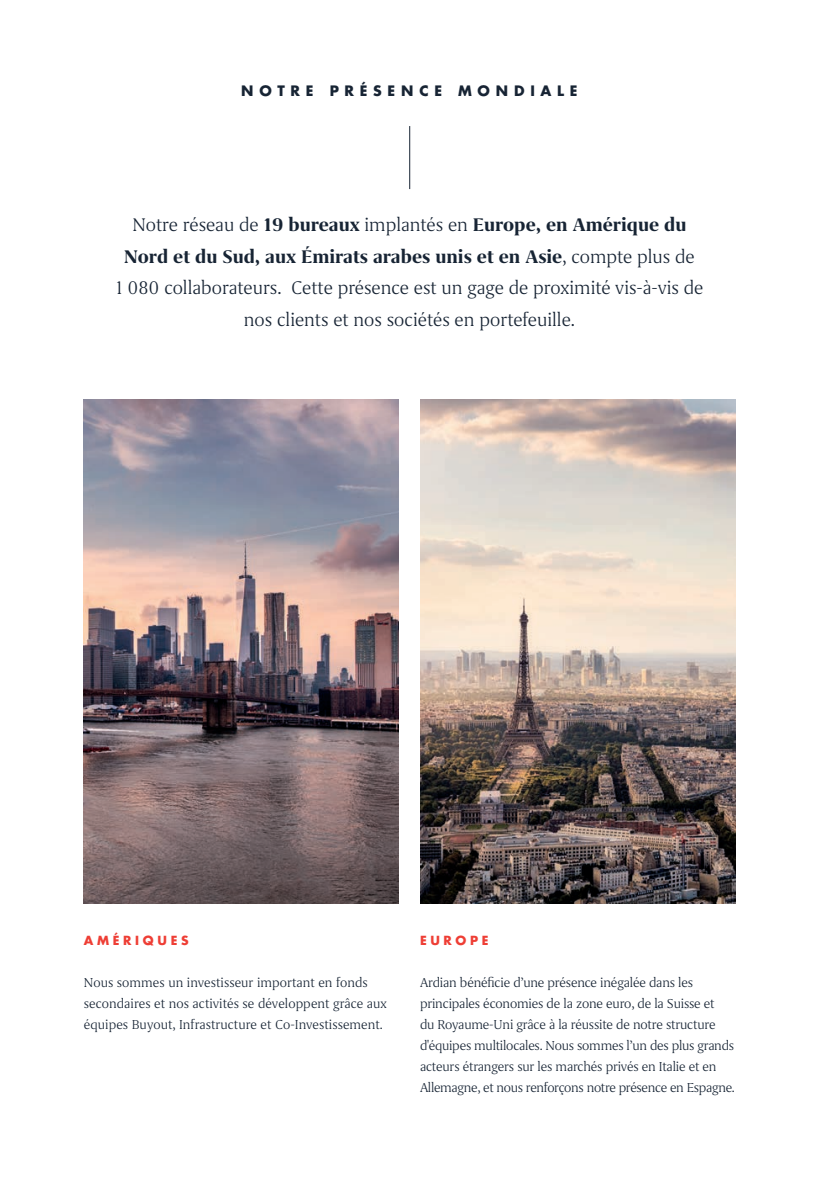
<style>
.page{position:relative;width:819px;height:1191px;background:#fff}
.page>*{position:absolute;margin:0;border:0;box-sizing:border-box;transform-origin:0 0}
.t1{font:300 21px/31.5px "Grifo S";color:#172434;text-align:center}
.t2{font:300 14.88px/21px "Grifo S";letter-spacing:-.01em;color:#172434}
.t3{font:700 14px "Futura Std";letter-spacing:.415em;color:#172434}
.t4{font:700 12.25px "Futura Std";letter-spacing:.3em;color:#ee3e35}
.s1{font-weight:700}
</style>
<div class="page">
<hr style="left:409px;top:126px;width:1px;height:63px;background:#172434">
<img style="left:84px;top:399px;width:315px;height:504px">
<img style="left:420px;top:399px;width:315px;height:504px">
<p class="t3" style="left:241px;top:81px;width:338px">NOTRE PRÉSENCE MONDIALE</p>
<p class="t1" style="left:115px;top:209px;width:589px">Notre réseau de <span class="s1">19 bureaux</span> implantés en <span class="s1">Europe, en Amérique du Nord et du Sud, aux Émirats arabes unis et en Asie</span>, compte plus de<br>1 080 collaborateurs. Cette présence est un gage de proximité vis-à-vis de nos clients et nos sociétés en portefeuille.</p>
<p class="t4" style="left:84px;top:932px;width:106px">AMÉRIQUES</p>
<p class="t2" style="left:84px;top:972px;width:304px">Nous sommes un investisseur important en fonds secondaires et nos activités se développent grâce aux équipes Buyout, Infrastructure et Co-Investissement.</p>
<p class="t4" style="left:420px;top:932px;width:70px">EUROPE</p>
<p class="t2" style="left:420px;top:972px;width:316px">Ardian bénéficie d’une présence inégalée dans les principales économies de la zone euro, de la Suisse et<br>du Royaume-Uni grâce à la réussite de notre structure d'équipes multilocales. Nous sommes l’un des plus grands acteurs étrangers sur les marchés privés en Italie et en Allemagne, et nous renforçons notre présence en Espagne.</p>
</div>
